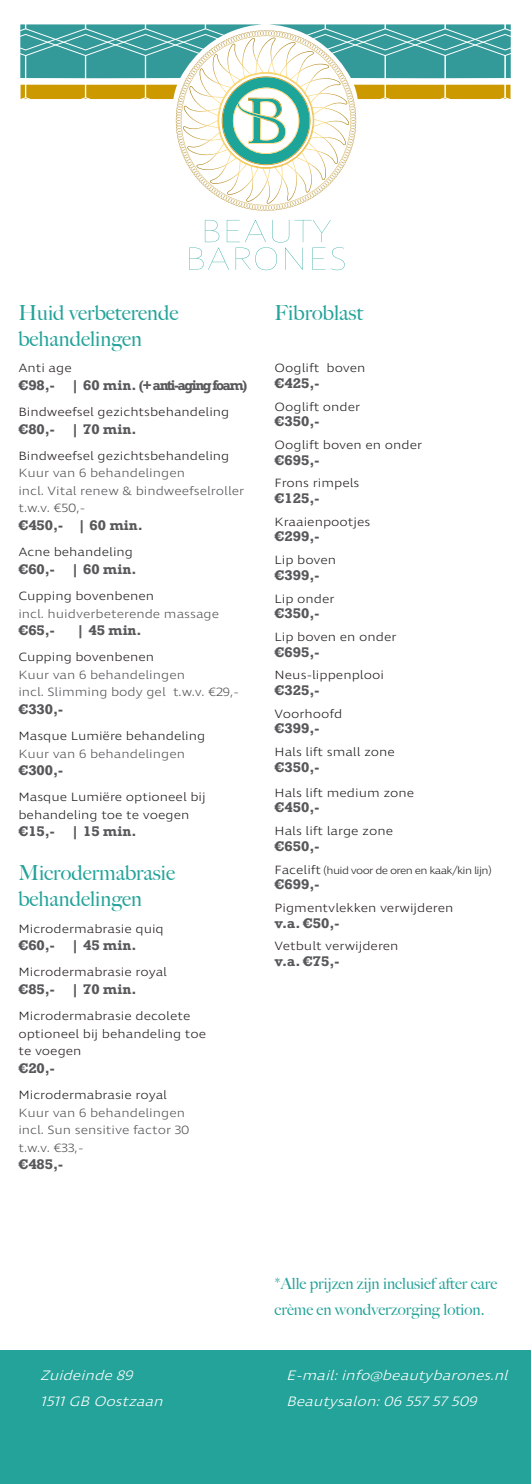
<style>
.page{position:relative;width:531px;height:1484px;background:#fff}
.page>*{position:absolute;margin:0;border:0;box-sizing:border-box;transform-origin:0 0}
.t1{font:500 20.82px "Big Caslon";color:#23a399}
.t2{font:500 15.75px/26.2px "Big Caslon";color:#23a399}
.t3{font:italic 300 14px "Ingra Wd";color:#fff}
.t4{font:700 13.12px "Rockwell";color:#57585a}
.t5{font:700 13.12px "Rockwell";letter-spacing:-.1em;color:#57585a}
.t6{font:300 12.25px/17.5px "Ingra Wd";color:#231f20}
.t7{font:300 12.25px/17.5px "Ingra Wd";color:#545557}
.t8{font:300 10.5px "Ingra Wd";letter-spacing:-.06em;color:#231f20}
.s1{font-size:12.25px}
</style>
<div class="page">
<div style="left:0;top:1350px;width:531px;height:133px;background:#23a399"></div>
<svg style="left:189px;top:220px;width:156px;height:50px"></svg>
<svg style="left:20px;top:24px;width:491px;height:178px"></svg>
<p class="t1" style="left:18px;top:295px;width:161px">Huid verbeterende</p>
<p class="t1" style="left:18px;top:321px;width:125px">behandelingen</p>
<p class="t6" style="left:18px;top:360px;width:55px">Anti age</p>
<p class="t5" style="left:18px;top:376px;width:230px">€98,- | 60 min. (+ anti-aging foam)</p>
<p class="t6" style="left:18px;top:404px;width:212px">Bindweefsel gezichtsbehandeling</p>
<p class="t4" style="left:18px;top:420px;width:119px">€80,- | 70 min.</p>
<p class="t6" style="left:18px;top:447px;width:212px">Bindweefsel gezichtsbehandeling</p>
<p class="t7" style="left:18px;top:465px;width:168px">Kuur van 6 behandelingen</p>
<p class="t7" style="left:18px;top:482px;width:227px">incl. Vital renew &amp; bindweefselroller t.w.v. €50,-</p>
<p class="t4" style="left:18px;top:516px;width:126px">€450,- | 60 min.</p>
<p class="t6" style="left:18px;top:544px;width:116px">Acne behandeling</p>
<p class="t4" style="left:18px;top:560px;width:119px">€60,- | 60 min.</p>
<p class="t6" style="left:18px;top:587px;width:137px">Cupping bovenbenen</p>
<p class="t7" style="left:18px;top:605px;width:202px">incl. huidverbeterende massage</p>
<p class="t4" style="left:18px;top:621px;width:38px">€65,-</p>
<p class="t4" style="left:76px;top:621px;width:67px">| 45 min.</p>
<p class="t6" style="left:18px;top:649px;width:137px">Cupping bovenbenen</p>
<p class="t7" style="left:18px;top:666px;width:168px">Kuur van 6 behandelingen</p>
<p class="t7" style="left:18px;top:684px;width:222px">incl. Slimming body gel t.w.v. €29,-</p>
<p class="t4" style="left:18px;top:700px;width:46px">€330,-</p>
<p class="t6" style="left:18px;top:727px;width:188px">Masque Lumiëre behandeling</p>
<p class="t7" style="left:18px;top:745px;width:168px">Kuur van 6 behandelingen</p>
<p class="t4" style="left:18px;top:761px;width:46px">€300,-</p>
<p class="t6" style="left:18px;top:789px;width:189px">Masque Lumiëre optioneel bij behandeling toe te voegen</p>
<p class="t4" style="left:18px;top:823px;width:119px">€15,- | 15 min.</p>
<p class="t1" style="left:18px;top:855px;width:158px">Microdermabrasie</p>
<p class="t1" style="left:18px;top:881px;width:125px">behandelingen</p>
<p class="t6" style="left:18px;top:920px;width:147px">Microdermabrasie quiq</p>
<p class="t4" style="left:18px;top:936px;width:119px">€60,- | 45 min.</p>
<p class="t6" style="left:18px;top:964px;width:150px">Microdermabrasie royal</p>
<p class="t4" style="left:18px;top:980px;width:119px">€85,- | 70 min.</p>
<p class="t6" style="left:18px;top:1007px;width:173px">Microdermabrasie decolete</p>
<p class="t6" style="left:18px;top:1025px;width:189px">optioneel bij behandeling toe</p>
<p class="t6" style="left:18px;top:1042px;width:65px">te voegen</p>
<p class="t4" style="left:18px;top:1059px;width:38px">€20,-</p>
<p class="t6" style="left:18px;top:1086px;width:150px">Microdermabrasie royal</p>
<p class="t7" style="left:18px;top:1104px;width:168px">Kuur van 6 behandelingen</p>
<p class="t7" style="left:18px;top:1121px;width:173px">incl. Sun sensitive factor 30</p>
<p class="t7" style="left:18px;top:1139px;width:66px">t.w.v. €33,-</p>
<p class="t4" style="left:18px;top:1155px;width:46px">€485,-</p>
<p class="t1" style="left:275px;top:295px;width:90px">Fibroblast</p>
<p class="t6" style="left:275px;top:360px;width:92px">Ooglift boven</p>
<p class="t4" style="left:275px;top:375px;width:46px">€425,-</p>
<p class="t6" style="left:275px;top:398px;width:87px">Ooglift onder</p>
<p class="t4" style="left:275px;top:413px;width:46px">€350,-</p>
<p class="t6" style="left:275px;top:437px;width:149px">Ooglift boven en onder</p>
<p class="t4" style="left:275px;top:451px;width:46px">€695,-</p>
<p class="t6" style="left:275px;top:475px;width:86px">Frons rimpels</p>
<p class="t4" style="left:275px;top:490px;width:46px">€125,-</p>
<p class="t6" style="left:275px;top:513px;width:97px">Kraaienpootjes</p>
<p class="t4" style="left:275px;top:528px;width:46px">€299,-</p>
<p class="t6" style="left:275px;top:552px;width:63px">Lip boven</p>
<p class="t4" style="left:275px;top:566px;width:46px">€399,-</p>
<p class="t6" style="left:275px;top:590px;width:61px">Lip onder</p>
<p class="t4" style="left:275px;top:605px;width:46px">€350,-</p>
<p class="t6" style="left:275px;top:628px;width:123px">Lip boven en onder</p>
<p class="t4" style="left:275px;top:643px;width:46px">€695,-</p>
<p class="t6" style="left:275px;top:667px;width:111px">Neus-lippenplooi</p>
<p class="t4" style="left:275px;top:681px;width:46px">€325,-</p>
<p class="t6" style="left:275px;top:705px;width:69px">Voorhoofd</p>
<p class="t4" style="left:275px;top:720px;width:46px">€399,-</p>
<p class="t6" style="left:275px;top:743px;width:122px">Hals lift small zone</p>
<p class="t4" style="left:275px;top:758px;width:46px">€350,-</p>
<p class="t6" style="left:275px;top:784px;width:141px">Hals lift medium zone</p>
<p class="t4" style="left:275px;top:799px;width:46px">€450,-</p>
<p class="t6" style="left:275px;top:823px;width:120px">Hals lift large zone</p>
<p class="t4" style="left:275px;top:837px;width:46px">€650,-</p>
<p class="t8" style="left:275px;top:863px;width:218px"><span class="s1">Facelift</span> (huid voor de oren en kaak/kin lijn)</p>
<p class="t4" style="left:275px;top:875px;width:46px">€699,-</p>
<p class="t6" style="left:275px;top:899px;width:180px">Pigmentvlekken verwijderen</p>
<p class="t4" style="left:275px;top:914px;width:66px">v.a. €50,-</p>
<p class="t6" style="left:275px;top:938px;width:125px">Vetbult verwijderen</p>
<p class="t4" style="left:275px;top:952px;width:66px">v.a. €75,-</p>
<p class="t3" style="left:40px;top:1365px;width:99px">Zuideinde89</p>
<p class="t3" style="left:40px;top:1392px;width:129px">1511GB Oostzaan</p>
<p class="t2" style="left:275px;top:1269px;width:224px">*Alle prijzen zijn inclusief after care crème en wondverzorging lotion.</p>
<p class="t3" style="left:286px;top:1365px;width:228px">E-mail:info@beautybarones.nl</p>
<p class="t3" style="left:286px;top:1392px;width:197px">Beautysalon:0655757509</p>
</div>
